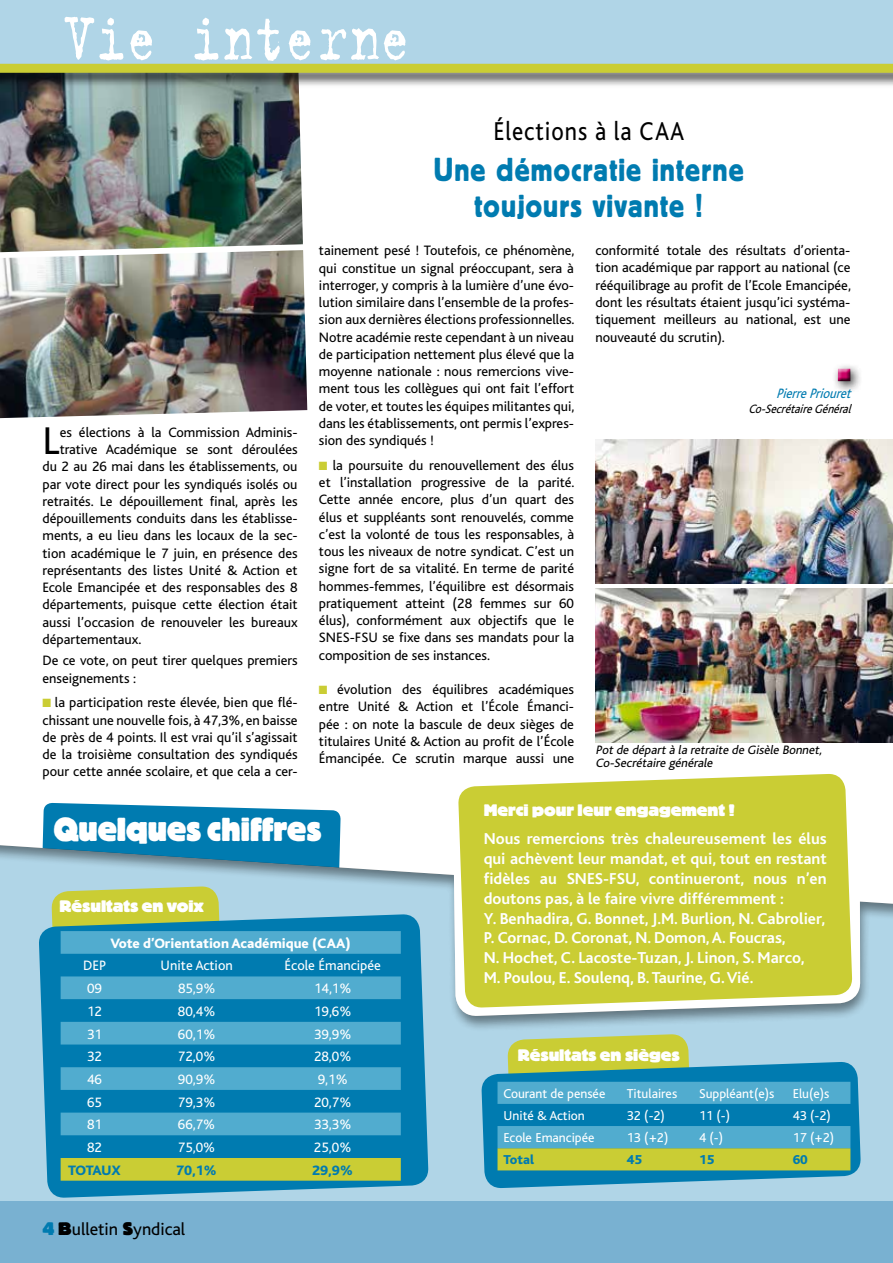
<style>
.page{position:relative;width:893px;height:1263px;background:#fff}
.page>*{position:absolute;margin:0;border:0;box-sizing:border-box;transform-origin:0 0}
.t1{font:72px "Trixie Text";color:#fff;scale:.8 1}
.t2{font:40.5px "Bliss";color:#000}
.t3{font:33px/36px "Block BE";letter-spacing:.04em;color:#007bb0;text-align:center;scale:.88 1}
.t4{font:800 33px "Block BE";color:#fff;scale:.9 1}
.t5{font:27px "Bliss";letter-spacing:.04em;color:#000;scale:.88 1}
.t6{font:18px "Bliss";color:#000}
.t7{font:700 16.5px/19.8px "Bliss";color:#fff}
.t8{font:800 16.5px "Block BE";color:#fff}
.t9{font:14.25px/17.2px "Bliss";color:#000;text-align:justify}
.t10{font:14.25px "Bliss";color:#fff}
.t11{font:800 14.25px "Bliss";color:#fff}
.t12{font:800 14.25px "Bliss";letter-spacing:-.025em;color:#007bb0}
.t13{font:italic 14.25px "Bliss";color:#007bb0;scale:.9 1}
.t14{font:13.5px "Bliss";color:#fff}
.t15{font:800 13.5px "Bliss";color:#007bb0}
.t16{font:italic 12.75px/13.5px "Bliss";color:#000}
.t17{font:italic 12.75px "Bliss";color:#000;scale:.9 1}
.s1{color:#cacd34}
.s2{font-family:"Block BE";font-weight:800;color:#007bb0}
.s3{font-family:"Block BE";font-weight:800}
</style>
<div class="page">
<img style="left:0;top:88px;width:303px;height:162px">
<img style="left:0;top:250px;width:307px;height:168px">
<img style="left:595px;top:589px;width:298px;height:153px">
<img style="left:595px;top:439px;width:298px;height:144px">
<svg style="left:0;top:845px;width:893px;height:356px;background:#b4d3e2"></svg>
<div style="left:0;top:1201px;width:893px;height:62px;background:#79b1d1"></div>
<hr style="left:892px;top:1201px;width:1px;height:62px;background:#b0d5e7">
<svg style="left:458px;top:774px;width:395px;height:234px;background:#cdd042"></svg>
<div style="left:0;top:0;width:893px;height:68px;background:#b0d5e7"></div>
<div style="left:0;top:63px;width:893px;height:25px;background:#000;opacity:.65"></div>
<div style="left:0;top:64px;width:893px;height:9px;background:#cacd34"></div>
<div style="left:832px;top:362px;width:30px;height:31px;background:#000;opacity:.75"></div>
<div style="left:838px;top:366px;width:15px;height:15px;background:#fff;opacity:.75"></div>
<div style="left:838px;top:368px;width:15px;height:15px;background:#000;opacity:.75"></div>
<svg style="left:42px;top:803px;width:299px;height:111px;background:#60a6b2"></svg>
<svg style="left:38px;top:914px;width:391px;height:284px;background:#2a8fb4"></svg>
<svg style="left:61px;top:931px;width:340px;height:204px;background:#2c96c1"></svg>
<div style="left:61px;top:1158px;width:340px;height:23px;background:#cacd34"></div>
<svg style="left:481px;top:1061px;width:380px;height:127px;background:#3b99bf"></svg>
<svg style="left:497px;top:1034px;width:353px;height:136px;background:#69ad9d"></svg>
<h1 class="t1" style="left:64px;top:-5px;width:437px">Vie interne</h1>
<h3 class="t5" style="left:493px;top:117px;width:218px">Élections à la CAA</h3>
<h3 class="t3" style="left:434px;top:150px;width:354px">Une démocratie interne toujours vivante !</h3>
<h2 class="t2" style="left:43px;top:419px;width:19px">L</h2>
<p class="t9" style="left:60px;top:424px;width:239px">es élections à la Commission Adminis-</p>
<p class="t9" style="left:60px;top:441px;width:239px">trative Académique se sont déroulées</p>
<p class="t9" style="left:43px;top:458px;width:257px">du 2 au 26 mai dans les établissements, ou</p>
<p class="t9" style="left:43px;top:476px;width:257px">par vote direct pour les syndiqués isolés ou</p>
<p class="t9" style="left:43px;top:493px;width:257px">retraités. Le dépouillement final, après les</p>
<p class="t9" style="left:43px;top:510px;width:257px">dépouillements conduits dans les établisse-</p>
<p class="t9" style="left:43px;top:527px;width:257px">ments, a eu lieu dans les locaux de la sec-</p>
<p class="t9" style="left:43px;top:545px;width:257px">tion académique le 7 juin, en présence des</p>
<p class="t9" style="left:43px;top:562px;width:257px">représentants des listes Unité &amp; Action et</p>
<p class="t9" style="left:43px;top:579px;width:257px">Ecole Emancipée et des responsables des 8</p>
<p class="t9" style="left:43px;top:596px;width:257px">départements, puisque cette élection était</p>
<p class="t9" style="left:43px;top:614px;width:257px">aussi l’occasion de renouveler les bureaux</p>
<p class="t9" style="left:43px;top:631px;width:100px">départementaux.</p>
<p class="t9" style="left:43px;top:652px;width:257px">De ce vote, on peut tirer quelques premiers enseignements :</p>
<p class="t9" style="left:43px;top:694px;width:257px"><span class="s1">■</span> la participation reste élevée, bien que flé&shy;chissant une nouvelle fois, à 47,3%, en baisse de près de 4 points. Il est vrai qu’il s’agissait de la troisième consultation des syndiqués pour cette année scolaire, et que cela a cer-</p>
<p class="t9" style="left:319px;top:242px;width:257px">tainement pesé ! Toutefois, ce phénomène, qui constitue un signal préoccupant, sera à interroger, y compris à la lumière d’une évo&shy;lution similaire dans l’ensemble de la profes&shy;sion aux dernières élections professionnelles.<br>Notre académie reste cependant à un niveau de participation nettement plus élevé que la moyenne nationale : nous remercions vive&shy;ment tous les collègues qui ont fait l’effort de voter, et toutes les équipes militantes qui, dans les établissements, ont permis l’expres&shy;sion des syndiqués !</p>
<p class="t9" style="left:319px;top:457px;width:257px"><span class="s1">■</span> la poursuite du renouvellement des élus et l’installation progressive de la parité.<br>Cette année encore, plus d’un quart des élus et suppléants sont renouvelés, comme c’est la volonté de tous les responsables, à tous les niveaux de notre syndicat. C’est un signe fort de sa vitalité. En terme de parité hommes-femmes, l’équilibre est désormais pratiquement atteint (28 femmes sur 60 élus), conformément aux objectifs que le SNES-FSU se fixe dans ses mandats pour la composition de ses instances.</p>
<p class="t9" style="left:319px;top:681px;width:257px"><span class="s1">■</span> évolution des équilibres académiques entre Unité &amp; Action et l’École Émanci&shy;pée : on note la bascule de deux sièges de titulaires Unité &amp; Action au profit de l’École Émancipée. Ce scrutin marque aussi une</p>
<p class="t9" style="left:595px;top:242px;width:257px">conformité totale des résultats d’orienta&shy;tion académique par rapport au national (ce rééquilibrage au profit de l’Ecole Emancipée, dont les résultats étaient jusqu’ici systéma&shy;tiquement meilleurs au national, est une nouveauté du scrutin).</p>
<p class="t13" style="left:776px;top:386px;width:89px">PierrePriouret</p>
<p class="t17" style="left:748px;top:403px;width:119px">Co-SecrétaireGénéral</p>
<p class="t16" style="left:596px;top:743px;width:230px">Potde départà la retraite de Gisèle Bonnet,<br>Co-Secrétaire générale</p>
<h3 class="t4" style="left:54px;top:811px;width:299px">Quelques chiffres</h3>
<p class="t8" style="left:60px;top:897px;width:146px">Résultats en voix</p>
<p class="t11" style="left:111px;top:936px;width:242px">Vote d’Orientation Académique (CAA)</p>
<p class="t10" style="left:83px;top:958px;width:24px">DEP</p>
<p class="t10" style="left:161px;top:958px;width:74px">Unite Action</p>
<p class="t10" style="left:285px;top:958px;width:98px">École Émancipée</p>
<p class="t10" style="left:87px;top:981px;width:16px">09</p>
<p class="t10" style="left:178px;top:981px;width:39px">85,9%</p>
<p class="t10" style="left:314px;top:981px;width:39px">14,1%</p>
<p class="t10" style="left:87px;top:1004px;width:16px">12</p>
<p class="t10" style="left:178px;top:1004px;width:39px">80,4%</p>
<p class="t10" style="left:314px;top:1004px;width:39px">19,6%</p>
<p class="t10" style="left:87px;top:1026px;width:16px">31</p>
<p class="t10" style="left:178px;top:1026px;width:39px">60,1%</p>
<p class="t10" style="left:314px;top:1026px;width:39px">39,9%</p>
<p class="t10" style="left:87px;top:1049px;width:16px">32</p>
<p class="t10" style="left:178px;top:1049px;width:39px">72,0%</p>
<p class="t10" style="left:314px;top:1049px;width:39px">28,0%</p>
<p class="t10" style="left:87px;top:1072px;width:16px">46</p>
<p class="t10" style="left:178px;top:1072px;width:39px">90,9%</p>
<p class="t10" style="left:318px;top:1072px;width:31px">9,1%</p>
<p class="t10" style="left:87px;top:1094px;width:16px">65</p>
<p class="t10" style="left:178px;top:1094px;width:39px">79,3%</p>
<p class="t10" style="left:314px;top:1094px;width:39px">20,7%</p>
<p class="t10" style="left:87px;top:1117px;width:16px">81</p>
<p class="t10" style="left:178px;top:1117px;width:39px">66,7%</p>
<p class="t10" style="left:314px;top:1117px;width:39px">33,3%</p>
<p class="t10" style="left:87px;top:1140px;width:16px">82</p>
<p class="t10" style="left:178px;top:1140px;width:39px">75,0%</p>
<p class="t10" style="left:314px;top:1140px;width:39px">25,0%</p>
<p class="t12" style="left:68px;top:1162px;width:54px">TOTAUX</p>
<p class="t12" style="left:176px;top:1162px;width:43px">70,1%</p>
<p class="t12" style="left:312px;top:1162px;width:43px">29,9%</p>
<p class="t6" style="left:43px;top:1220px;width:144px"><span class="s2">4</span> <span class="s3">B</span>ulletin <span class="s3">S</span>yndical</p>
<p class="t8" style="left:484px;top:801px;width:253px">Merci pour leur engagement !</p>
<p class="t7" style="left:484px;top:829px;width:345px">Nous remercions très chaleureusement les élus qui achèvent leur mandat, et qui, tout en restant fidèles au SNES-FSU, continueront, nous n’en doutons pas, à le faire vivre différemment :<br>Y. Benhadira, G. Bonnet, J.M. Burlion, N. Cabrolier, P. Cornac, D. Coronat, N. Domon, A. Foucras,<br>N. Hochet, C. Lacoste-Tuzan, J. Linon, S. Marco,<br>M. Poulou, E. Soulenq, B. Taurine, G. Vié.</p>
<p class="t8" style="left:518px;top:1046px;width:163px">Résultats en sièges</p>
<p class="t14" style="left:503px;top:1086px;width:103px">Courant de pensée</p>
<p class="t14" style="left:627px;top:1086px;width:52px">Titulaires</p>
<p class="t14" style="left:699px;top:1086px;width:77px">Suppléant(e)s</p>
<p class="t14" style="left:793px;top:1086px;width:38px">Elu(e)s</p>
<p class="t14" style="left:503px;top:1108px;width:83px">Unité &amp; Action</p>
<p class="t14" style="left:627px;top:1108px;width:40px">32 (-2)</p>
<p class="t14" style="left:699px;top:1108px;width:33px">11 (-)</p>
<p class="t14" style="left:793px;top:1108px;width:40px">43 (-2)</p>
<p class="t14" style="left:503px;top:1130px;width:93px">Ecole Emancipée</p>
<p class="t14" style="left:627px;top:1131px;width:43px">13 (+2)</p>
<p class="t14" style="left:699px;top:1131px;width:25px">4 (-)</p>
<p class="t14" style="left:793px;top:1131px;width:43px">17 (+2)</p>
<p class="t15" style="left:503px;top:1153px;width:32px">Total</p>
<p class="t15" style="left:627px;top:1153px;width:17px">45</p>
<p class="t15" style="left:699px;top:1153px;width:17px">15</p>
<p class="t15" style="left:793px;top:1153px;width:17px">60</p>
</div>
